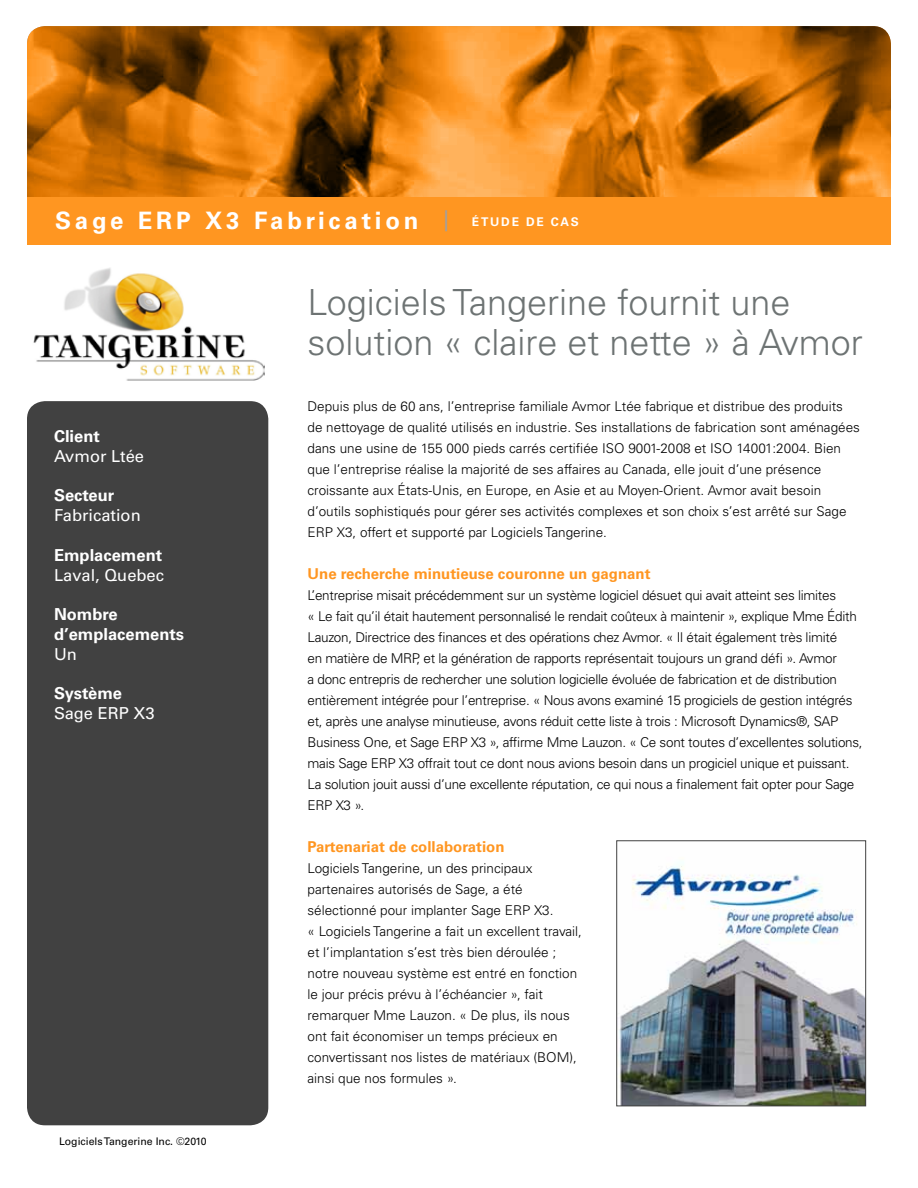
<style>
.page{position:relative;width:918px;height:1188px;background:#fff}
.page>*{position:absolute;margin:0;border:0;box-sizing:border-box;transform-origin:0 0}
.t1{font:300 36px/40.5px "Univers LT Std";color:#6d7373}
.t2{font:700 24px "Univers LT Std";letter-spacing:.16em;color:#fff}
.t3{font:700 16.5px/19.8px "Univers LT Std";color:#fff}
.t4{font:16.5px "Univers LT Std";color:#fff}
.t5{font:700 15px "Univers LT Std";color:#ff9621}
.t6{font:300 13.5px/21px "Univers LT Std";color:#000}
.t7{font:300 13.5px/21px "Univers LT Std";letter-spacing:-.02em;color:#000}
.t8{font:10.5px "Univers LT Std";color:#000}
.s1{font-weight:400;font-size:21px;color:#a0a0a0}
.s2{font-size:12px}
</style>
<div class="page">
<div style="left:27px;top:401px;width:241px;height:724px;background:#414141;border-radius:18px"></div>
<img style="left:27px;top:26px;width:864px;height:171px">
<div style="left:27px;top:197px;width:864px;height:48px;background:#ff9621"></div>
<img style="left:33px;top:268px;width:232px;height:113px">
<img style="left:619px;top:866px;width:245px;height:238px">
<div style="left:617px;top:841px;width:249px;height:265px;border:1px solid #414141"></div>
<h2 class="t2" style="left:55px;top:207px;width:523px">Sage ERP X3 Fabrication <span class="s1">|</span> <span class="s2">Étude de cas</span></h2>
<p class="t3" style="left:54px;top:427px;width:47px">Client</p>
<p class="t4" style="left:54px;top:446px;width:92px">Avmor Ltée</p>
<p class="t3" style="left:54px;top:486px;width:62px">Secteur</p>
<p class="t4" style="left:54px;top:506px;width:88px">Fabrication</p>
<p class="t3" style="left:54px;top:545px;width:110px">Emplacement</p>
<p class="t4" style="left:54px;top:565px;width:112px">Laval, Quebec</p>
<p class="t3" style="left:54px;top:605px;width:132px">Nombre d’emplacements</p>
<p class="t4" style="left:54px;top:644px;width:24px">Un</p>
<p class="t3" style="left:54px;top:684px;width:70px">Système</p>
<p class="t4" style="left:54px;top:704px;width:102px">Sage ERP X3</p>
<p class="t8" style="left:59px;top:1135px;width:149px">Logiciels Tangerine Inc. ©2010</p>
<h1 class="t1" style="left:308px;top:282px;width:557px">Logiciels Tangerine fournit une solution « claire et nette » à Avmor</h1>
<p class="t6" style="left:308px;top:396px;width:554px">Depuis plus de 60 ans, l’entreprise familiale Avmor Ltée fabrique et distribue des produits de nettoyage de qualité utilisés en industrie. Ses installations de fabrication sont aménagées dans une usine de 155 000 pieds carrés certifiée ISO 9001-2008 et ISO 14001:2004. Bien que l’entreprise réalise la majorité de ses affaires au Canada, elle jouit d’une présence croissante aux États-Unis, en Europe, en Asie et au Moyen-Orient. Avmor avait besoin d’outils sophistiqués pour gérer ses activités complexes et son choix s’est arrêté sur Sage ERP X3, offert et supporté par Logiciels Tangerine.</p>
<p class="t5" style="left:308px;top:565px;width:345px">Une recherche minutieuse couronne un gagnant</p>
<p class="t7" style="left:308px;top:585px;width:557px">L’entreprise misait précédemment sur un système logiciel désuet qui avait atteint ses limites<br>« Le fait qu’il était hautement personnalisé le rendait coûteux à maintenir », explique Mme Édith Lauzon, Directrice des finances et des opérations chez Avmor. « Il était également très limité<br>en matière de MRP, et la génération de rapports représentait toujours un grand défi ». Avmor<br>a donc entrepris de rechercher une solution logicielle évoluée de fabrication et de distribution entièrement intégrée pour l’entreprise. « Nous avons examiné 15 progiciels de gestion intégrés et, après une analyse minutieuse, avons réduit cette liste à trois : Microsoft Dynamics®, SAP Business One, et Sage ERP X3 », affirme Mme Lauzon. « Ce sont toutes d’excellentes solutions, mais Sage ERP X3 offrait tout ce dont nous avions besoin dans un progiciel unique et puissant.<br>La solution jouit aussi d’une excellente réputation, ce qui nous a finalement fait opter pour Sage ERP X3 ».</p>
<p class="t5" style="left:308px;top:838px;width:199px">Partenariat de collaboration</p>
<p class="t6" style="left:308px;top:858px;width:276px">Logiciels Tangerine, un des principaux partenaires autorisés de Sage, a été sélectionné pour implanter Sage ERP X3.<br>« Logiciels Tangerine a fait un excellent travail, et l’implantation s’est très bien déroulée ; notre nouveau système est entré en fonction le jour précis prévu à l’échéancier », fait remarquer Mme Lauzon. « De plus, ils nous ont fait économiser un temps précieux en convertissant nos listes de matériaux (BOM), ainsi que nos formules ».</p>
</div>
